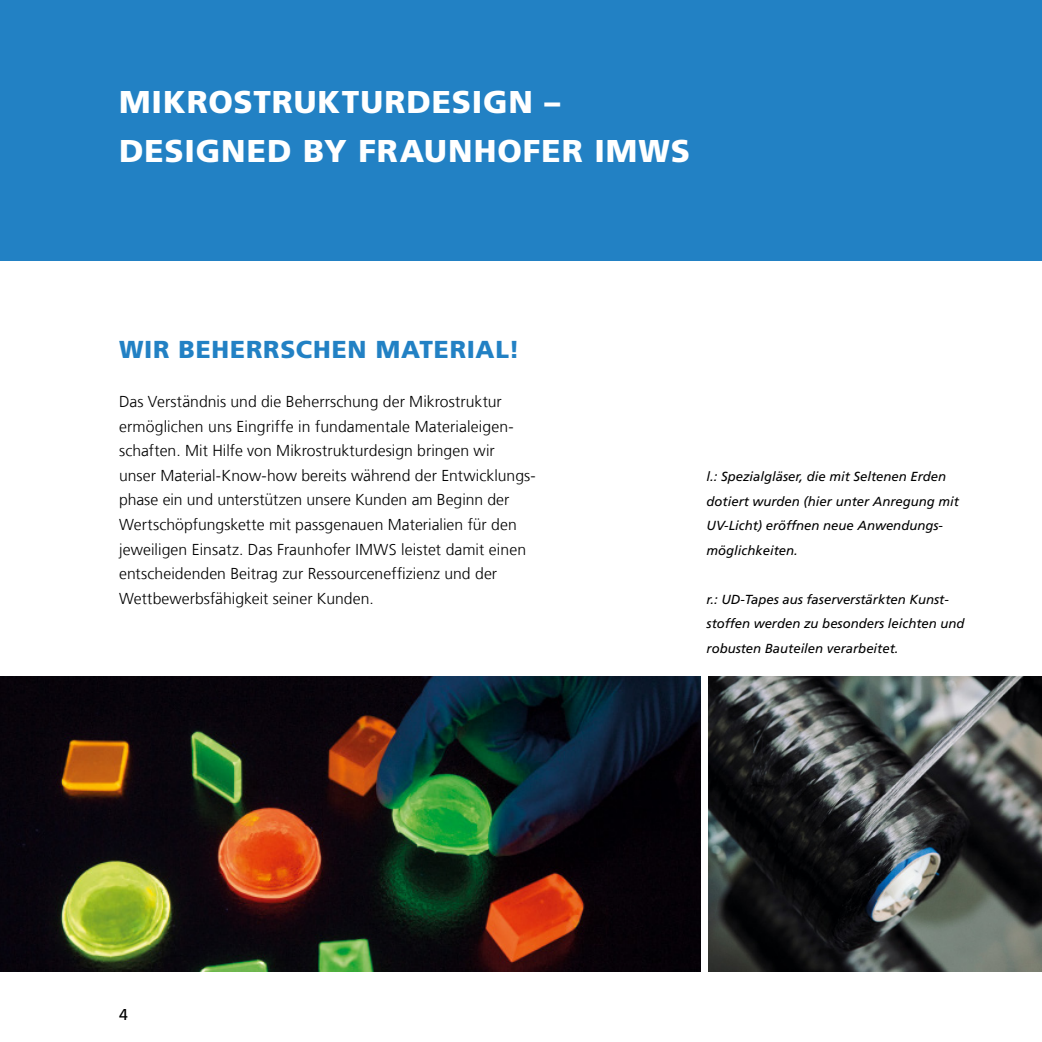
<style>
.page{position:relative;width:1042px;height:1042px;background:#fff}
.page>*{position:absolute;margin:0;border:0;box-sizing:border-box;transform-origin:0 0}
.t1{font:900 31.5px/49px "Frutiger LT Com";letter-spacing:.03em;color:#fff}
.t2{font:900 24.5px "Frutiger LT Com";letter-spacing:.035em;color:#2281c4}
.t3{font:300 15.75px/24.5px "Frutiger LT Com";letter-spacing:.005em;color:#000}
.t4{font:15.75px "Frutiger LT Com";color:#000}
.t5{font:italic 13.12px/24.5px "Frutiger LT Com";color:#000}
</style>
<div class="page">
<div style="left:0;top:0;width:1042px;height:260px;background:#2281c4"></div>
<img style="left:0;top:677px;width:700px;height:294px">
<img style="left:708px;top:677px;width:334px;height:294px">
<h1 class="t1" style="left:119px;top:78px;width:572px">MIKROSTRUKTURDESIGN –<br>DESIGNED BY FRAUNHOFER IMWS</h1>
<h2 class="t2" style="left:119px;top:335px;width:402px">WIR BEHERRSCHEN MATERIAL!</h2>
<p class="t3" style="left:119px;top:390px;width:418px">Das Verständnis und die Beherrschung der Mikrostruktur ermöglichen uns Eingriffe in fundamentale Materialeigen&shy;schaften. Mit Hilfe von Mikrostrukturdesign bringen wir<br>unser Material-Know-how bereits während der Entwicklungs&shy;phase ein und unterstützen unsere Kunden am Beginn der Wertschöpfungskette mit passgenauen Materialien für den jeweiligen Einsatz. Das Fraunhofer IMWS leistet damit einen entscheidenden Beitrag zur Ressourceneffizienz und der Wettbewerbsfähigkeit seiner Kunden.</p>
<p class="t5" style="left:706px;top:464px;width:254px">l.: Spezialgläser, die mit Seltenen Erden dotiert wurden (hier unter Anregung mit UV-Licht) eröffnen neue Anwendungs&shy;möglichkeiten.</p>
<p class="t5" style="left:706px;top:587px;width:259px">r.: UD-Tapes aus faserverstärkten Kunst&shy;stoffen werden zu besonders leichten und robusten Bauteilen verarbeitet.</p>
<p class="t4" style="left:119px;top:1005px;width:10px">4</p>
</div>
